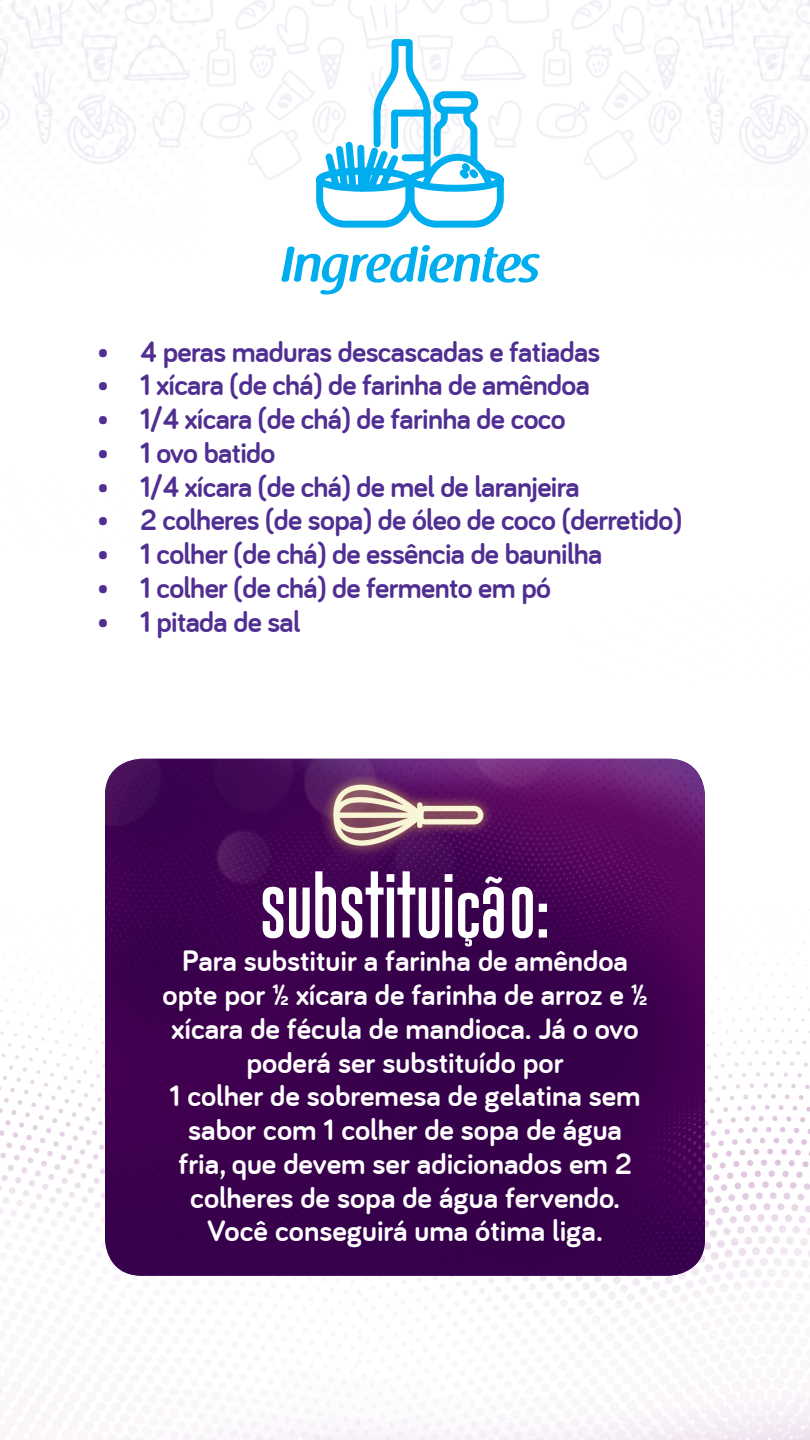
<style>
.page{position:relative;width:810px;height:1440px;background:#fff}
.page>*{position:absolute;margin:0;border:0;box-sizing:border-box;transform-origin:0 0}
.t1{font:52.2px "Gobold Uplow";color:#fff}
.t2{font:600 50.25px "Raspoutine";color:#00aeef}
.t3{font:700 30.67px "Bariol";letter-spacing:-.02em;color:#502e92}
.corpo_círculos{font:700 30.67px/33.8px "Bariol";color:#fff;text-align:center}
</style>
<div class="page">
<img style="left:0;top:758px;width:810px;height:682px">
<svg style="left:0;top:0;width:810px;height:228px"></svg>
<img style="left:105px;top:759px;width:600px;height:517px">
<img style="left:301px;top:758px;width:208px;height:113px">
<p class="t2" style="left:281px;top:236px;width:260px">Ingredientes</p>
<p class="t3" style="left:97px;top:334px;width:505px">• 4 peras maduras descascadas e fatiadas</p>
<p class="t3" style="left:97px;top:368px;width:495px">• 1 xícara (de chá) de farinha de amêndoa</p>
<p class="t3" style="left:97px;top:402px;width:471px">• 1/4 xícara (de chá) de farinha de coco</p>
<p class="t3" style="left:97px;top:435px;width:180px">• 1 ovo batido</p>
<p class="t3" style="left:97px;top:469px;width:485px">• 1/4 xícara (de chá) de mel de laranjeira</p>
<p class="t3" style="left:97px;top:503px;width:587px">• 2 colheres (de sopa) de óleo de coco (derretido)</p>
<p class="t3" style="left:97px;top:537px;width:507px">• 1 colher (de chá) de essência de baunilha</p>
<p class="t3" style="left:97px;top:570px;width:456px">• 1 colher (de chá) de fermento em pó</p>
<p class="t3" style="left:97px;top:604px;width:205px">• 1 pitada de sal</p>
<p class="t1" style="left:260px;top:871px;width:292px">Substituição:</p>
<p class="corpo_círculos" style="left:163px;top:944px;width:487px">Para substituir a farinha de amêndoa opte por ½ xícara de farinha de arroz e ½ xícara de fécula de mandioca. Já o ovo poderá ser substituído por<br>1 colher de sobremesa de gelatina sem sabor com 1 colher de sopa de água fria, que devem ser adicionados em 2 colheres de sopa de água fervendo.<br>Você conseguirá uma ótima liga.</p>
</div>
